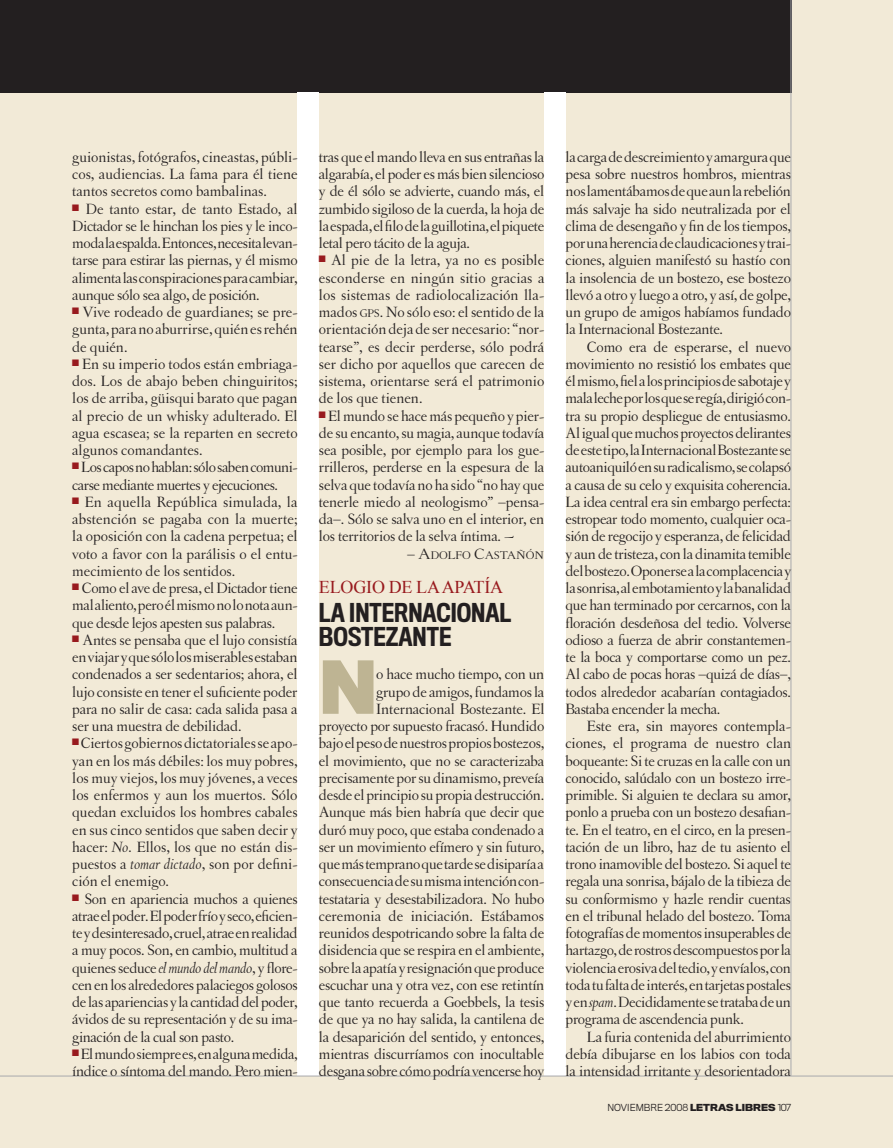
<style>
.page{position:relative;width:893px;height:1148px;background:#f2ead7}
.page>*{position:absolute;margin:0;border:0;box-sizing:border-box;transform-origin:0 0}
.t1{font:700 67.65px "Titling Gothic FB Normal";color:#beb493}
.t2{font:500 24px/24px "Titling Gothic FB Cond";color:#231f20}
.t3{font:18px "Times New Roman";letter-spacing:-.01em;color:#981a1e}
.t4{font:15.75px/17.2px "Letras Oldstyle";letter-spacing:-.015em;color:#231f20;text-align:justify}
.t5{font:11.85px "Letras Oldstyle Expert";color:#231f20}
.t6{font:300 9px "Titling Gothic FB Normal";color:#231f20}
.s1{font-style:italic}
.s2{font-size:11.85px}
.s3{font-size:15.75px}
.s4{font-weight:700}
</style>
<div class="page">
<div style="left:0;top:0;width:791px;height:93px;background:#231f20"></div>
<hr style="left:791px;top:0;width:1px;height:1076px;background:#a8a9ad">
<div style="left:298px;top:93px;width:21px;height:983px;background:#fff"></div>
<div style="left:544px;top:93px;width:21px;height:983px;background:#fff"></div>
<hr style="left:0;top:1076px;width:893px;height:1px;background:#a8a9ad">
<p class="t4" style="left:72px;top:148px;width:227px;text-align:left">guionistas, fotógrafos, cineastas, públi&shy;cos, audiencias. La fama para él tiene tantos secretos como bambalinas.<br><sup>N</sup> De tanto estar, de tanto Estado, al Dictador se le hinchan los pies y le inco&shy;moda la espalda. Entonces, necesita levan&shy;tarse para estirar las piernas, y él mismo alimenta las conspiraciones para cambiar, aunque sólo sea algo, de posición.<br><sup>N</sup> Vive rodeado de guardianes; se pre&shy;gunta, para no aburrirse, quién es rehén de quién.<br><sup>N</sup> En su imperio todos están embriaga&shy;dos. Los de abajo beben chinguiritos; los de arriba, güisqui barato que pagan al precio de un whisky adulterado. El agua escasea; se la reparten en secreto algunos comandantes.<br><sup>N</sup> Los capos no hablan: sólo saben comuni&shy;carse mediante muertes y ejecuciones.<br><sup>N</sup> En aquella República simulada, la abstención se pagaba con la muerte; la oposición con la cadena perpetua; el voto a favor con la parálisis o el entu&shy;mecimiento de los sentidos.<br><sup>N</sup> Como el ave de presa, el Dictador tiene mal aliento, pero él mismo no lo nota aun&shy;que desde lejos apesten sus palabras.<br><sup>N</sup> Antes se pensaba que el lujo consistía en viajar y que sólo los miserables estaban condenados a ser sedentarios; ahora, el lujo consiste en tener el suficiente poder para no salir de casa: cada salida pasa a ser una muestra de debilidad.<br><sup>N</sup> Ciertos gobiernos dictatoriales se apo&shy;yan en los más débiles: los muy pobres, los muy viejos, los muy jóvenes, a veces los enfermos y aun los muertos. Sólo quedan excluidos los hombres cabales en sus cinco sentidos que saben decir y hacer: <span class="s1">No.</span> Ellos, los que no están dis&shy;puestos a <span class="s1">tomar dictado</span>, son por defini&shy;ción el enemigo.<br><sup>N</sup> Son en apariencia muchos a quienes atrae el poder. El poder frío y seco, eficien&shy;te y desinteresado, cruel, atrae en realidad a muy pocos. Son, en cambio, multitud a quienes seduce <span class="s1">el mundo del mando</span>, y flore&shy;cen en los alrededores palaciegos golosos de las apariencias y la cantidad del poder, ávidos de su representación y de su ima&shy;ginación de la cual son pasto.<br><sup>N</sup> El mundo siempre es, en alguna medida, índice o síntoma del mando. Pero mien-</p>
<p class="t4" style="left:319px;top:148px;width:227px;text-align:left">tras que el mando lleva en sus entrañas la algarabía, el poder es más bien silencioso y de él sólo se advierte, cuando más, el zumbido sigiloso de la cuerda, la hoja de la espada, el filo de la guillotina, el piquete letal pero tácito de la aguja.<br><sup>N</sup> Al pie de la letra, ya no es posible esconderse en ningún sitio gracias a los sistemas de radiolocalización lla&shy;mados <span class="s2">gps</span>. No sólo eso: el sentido de la orientación deja de ser necesario: “nor&shy;tearse”, es decir perderse, sólo podrá ser dicho por aquellos que carecen de sistema, orientarse será el patrimonio de los que tienen.<br><sup>N</sup> El mundo se hace más pequeño y pier&shy;de su encanto, su magia, aunque todavía sea posible, por ejemplo para los gue&shy;rrilleros, perderse en la espesura de la selva que todavía no ha sido “no hay que tenerle miedo al neologismo” –pensa&shy;da–. Sólo se salva uno en el interior, en los territorios de la selva íntima. ~</p>
<p class="t5" style="left:407px;top:548px;width:139px"><span class="s3">– A</span>DOLFO <span class="s3">C</span>ASTAÑÓN</p>
<p class="t3" style="left:319px;top:575px;width:186px">ELOGIO DE LA APATÍA</p>
<h2 class="t2" style="left:319px;top:601px;width:194px">LA INTERNACIONAL<br>BOSTEZANTE</h2>
<h1 class="t1" style="left:319px;top:645px;width:60px">N</h1>
<p class="t4" style="left:319px;top:666px;width:227px;text-align:right">o hace mucho tiempo, con un<br>grupo de amigos, fundamos la Internacional Bostezante. El<br>proyecto por supuesto fracasó. Hundido bajo el peso de nuestros propios bostezos, el movimiento, que no se caracterizaba precisamente por su dinamismo, preveía desde el principio su propia destrucción.<br>Aunque más bien habría que decir que duró muy poco, que estaba condenado a ser un movimiento efímero y sin futuro, que más temprano que tarde se disiparía a consecuencia de su misma intención con&shy;testataria y desestabilizadora. No hubo ceremonia de iniciación. Estábamos reunidos despotricando sobre la falta de disidencia que se respira en el ambiente, sobre la apatía y resignación que produce escuchar una y otra vez, con ese retintín que tanto recuerda a Goebbels, la tesis de que ya no hay salida, la cantilena de la desaparición del sentido, y entonces, mientras discurríamos con inocultable desgana sobre cómo podría vencerse hoy</p>
<p class="t4" style="left:565px;top:148px;width:227px">la carga de descreimiento y amargura que pesa sobre nuestros hombros, mientras nos lamentábamos de que aun la rebelión más salvaje ha sido neutralizada por el clima de desengaño y fin de los tiempos, por una herencia de claudicaciones y trai&shy;ciones, alguien manifestó su hastío con la insolencia de un bostezo, ese bostezo llevó a otro y luego a otro, y así, de golpe, un grupo de amigos habíamos fundado la Internacional Bostezante.</p>
<p class="t4" style="left:565px;top:338px;width:227px;text-indent:21px">Como era de esperarse, el nuevo movimiento no resistió los embates que él mismo, fiel a los principios de sabotaje y mala leche por los que se regía, dirigió con&shy;tra su propio despliegue de entusiasmo.<br>Al igual que muchos proyectos delirantes de este tipo, la Internacional Bostezante se autoaniquiló en su radicalismo, se colapsó a causa de su celo y exquisita coherencia.<br>La idea central era sin embargo perfecta: estropear todo momento, cualquier oca&shy;sión de regocijo y esperanza, de felicidad y aun de tristeza, con la dinamita temible del bostezo. Oponerse a la complacencia y la sonrisa, al embotamiento y la banalidad que han terminado por cercarnos, con la floración desdeñosa del tedio. Volverse odioso a fuerza de abrir constantemen&shy;te la boca y comportarse como un pez.<br>Al cabo de pocas horas –quizá de días–, todos alrededor acabarían contagiados.<br>Bastaba encender la mecha.</p>
<p class="t4" style="left:565px;top:717px;width:227px;text-indent:21px">Este era, sin mayores contempla&shy;ciones, el programa de nuestro clan boqueante: Si te cruzas en la calle con un conocido, salúdalo con un bostezo irre&shy;primible. Si alguien te declara su amor, ponlo a prueba con un bostezo desafian&shy;te. En el teatro, en el circo, en la presen&shy;tación de un libro, haz de tu asiento el trono inamovible del bostezo. Si aquel te regala una sonrisa, bájalo de la tibieza de su conformismo y hazle rendir cuentas en el tribunal helado del bostezo. Toma fotografías de momentos insuperables de hartazgo, de rostros descompuestos por la violencia erosiva del tedio, y envíalos, con toda tu falta de interés, en tarjetas postales y en <span class="s1">spam</span>. Decididamente se trataba de un programa de ascendencia punk.</p>
<p class="t4" style="left:565px;top:1028px;width:227px;text-indent:21px">La furia contenida del aburrimiento debía dibujarse en los labios con toda la intensidad irritante y desorientadora</p>
<p class="t6" style="left:607px;top:1102px;width:185px">NOVIEMBRE 2008 <span class="s4">LETRAS LIBRES</span> 107</p>
</div>
